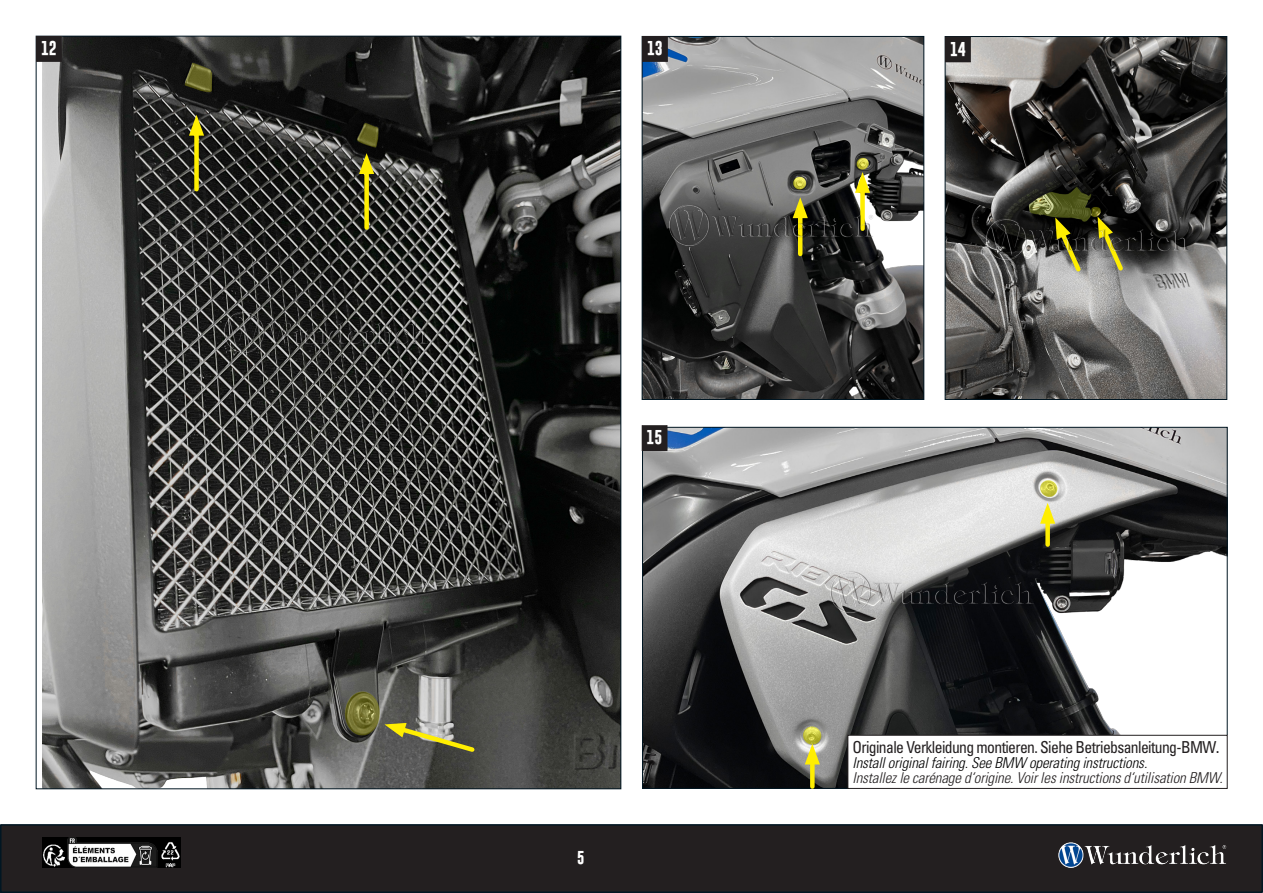
<style>
.page{position:relative;width:1263px;height:893px;background:#fff}
.page>*{position:absolute;margin:0;border:0;box-sizing:border-box;transform-origin:0 0}
.BU{font:condensed 16.5px "Univers LT Std";letter-spacing:-.04em;color:#231f20;scale:.95 1}
.t1{font:italic 300 condensed 15px "Univers LT Std";letter-spacing:-.01em;color:#231f20}
.t2{font:italic 300 condensed 15px "Univers LT Std";letter-spacing:-.01em;color:#000}
.t3{font:700 14.55px "Gobold";color:#fff}
.t4{font:700 13.5px "Gobold";color:#fff}
.s1{font-size:18px}
</style>
<div class="page">
<div style="left:1px;top:825px;width:1261px;height:67px;background:#231f20"></div>
<div style="left:0;top:824px;width:1263px;height:69px;border:2px solid #011622"></div>
<img style="left:1054px;top:824px;width:209px;height:69px">
<img style="left:43px;top:838px;width:137px;height:29px">
<img style="left:42px;top:38px;width:577px;height:749px">
<div style="left:194px;top:127px;width:5px;height:62px;background:#ffee01"></div>
<svg style="left:189px;top:115px;width:15px;height:21px"></svg>
<div style="left:364px;top:166px;width:5px;height:62px;background:#ffee01"></div>
<svg style="left:359px;top:153px;width:15px;height:21px"></svg>
<svg style="left:384px;top:722px;width:94px;height:33px"></svg>
<img style="left:644px;top:38px;width:278px;height:360px">
<div style="left:642px;top:36px;width:282px;height:364px;border:1px solid #011622"></div>
<hr style="left:798px;top:210px;width:4px;height:44px;background:#ffee01">
<svg style="left:793px;top:197px;width:15px;height:8px"></svg>
<div style="left:860px;top:185px;width:5px;height:44px;background:#ffee01"></div>
<svg style="left:855px;top:172px;width:15px;height:21px"></svg>
<img style="left:947px;top:38px;width:278px;height:360px">
<div style="left:945px;top:36px;width:282px;height:364px;border:1px solid #011622"></div>
<svg style="left:1054px;top:217px;width:30px;height:58px"></svg>
<svg style="left:1097px;top:217px;width:29px;height:57px"></svg>
<img style="left:644px;top:429px;width:581px;height:358px">
<div style="left:1045px;top:515px;width:5px;height:30px;background:#ffee01"></div>
<svg style="left:1040px;top:503px;width:15px;height:21px"></svg>
<div style="left:810px;top:756px;width:5px;height:30px;background:#ffee01"></div>
<svg style="left:805px;top:744px;width:15px;height:20px"></svg>
<div style="left:37px;top:37px;width:24px;height:24px;background:#231f20"></div>
<div style="left:36px;top:36px;width:26px;height:26px;border:1px solid #231f20"></div>
<div style="left:643px;top:37px;width:24px;height:24px;background:#231f20"></div>
<div style="left:642px;top:36px;width:26px;height:26px;border:1px solid #231f20"></div>
<div style="left:945px;top:37px;width:25px;height:25px;background:#231f20"></div>
<div style="left:945px;top:37px;width:26px;height:25px;border:1px solid #231f20"></div>
<div style="left:642px;top:426px;width:25px;height:24px;background:#231f20"></div>
<div style="left:642px;top:425px;width:25px;height:26px;border:1px solid #231f20"></div>
<img style="left:225px;top:312px;width:206px;height:40px">
<img style="left:670px;top:205px;width:205px;height:40px">
<img style="left:987px;top:218px;width:206px;height:41px">
<img style="left:831px;top:572px;width:206px;height:40px">
<div style="left:848px;top:735px;width:379px;height:53px;background:#fff"></div>
<div style="left:847px;top:735px;width:380px;height:54px;border:1px solid #231f20"></div>
<p class="t3" style="left:41px;top:39px;width:17px">12</p>
<p class="t3" style="left:647px;top:39px;width:17px">13</p>
<p class="t3" style="left:950px;top:39px;width:17px">14</p>
<p class="t3" style="left:647px;top:428px;width:17px">15</p>
<p class="t4" style="left:577px;top:849px;width:9px">5</p>
<p class="BU" style="left:852px;top:737px;width:388px">Originale Verkleidung montieren. Siehe Betriebsanleitung-BMW<span class="s1">.</span></p>
<p class="t2" style="left:852px;top:754px;width:296px">Install original fairing. See BMW operating instructions.</p>
<p class="t1" style="left:852px;top:769px;width:372px">Installez le carénage d‘origine. Voir les instructions d‘utilisation BMW.</p>
</div>
